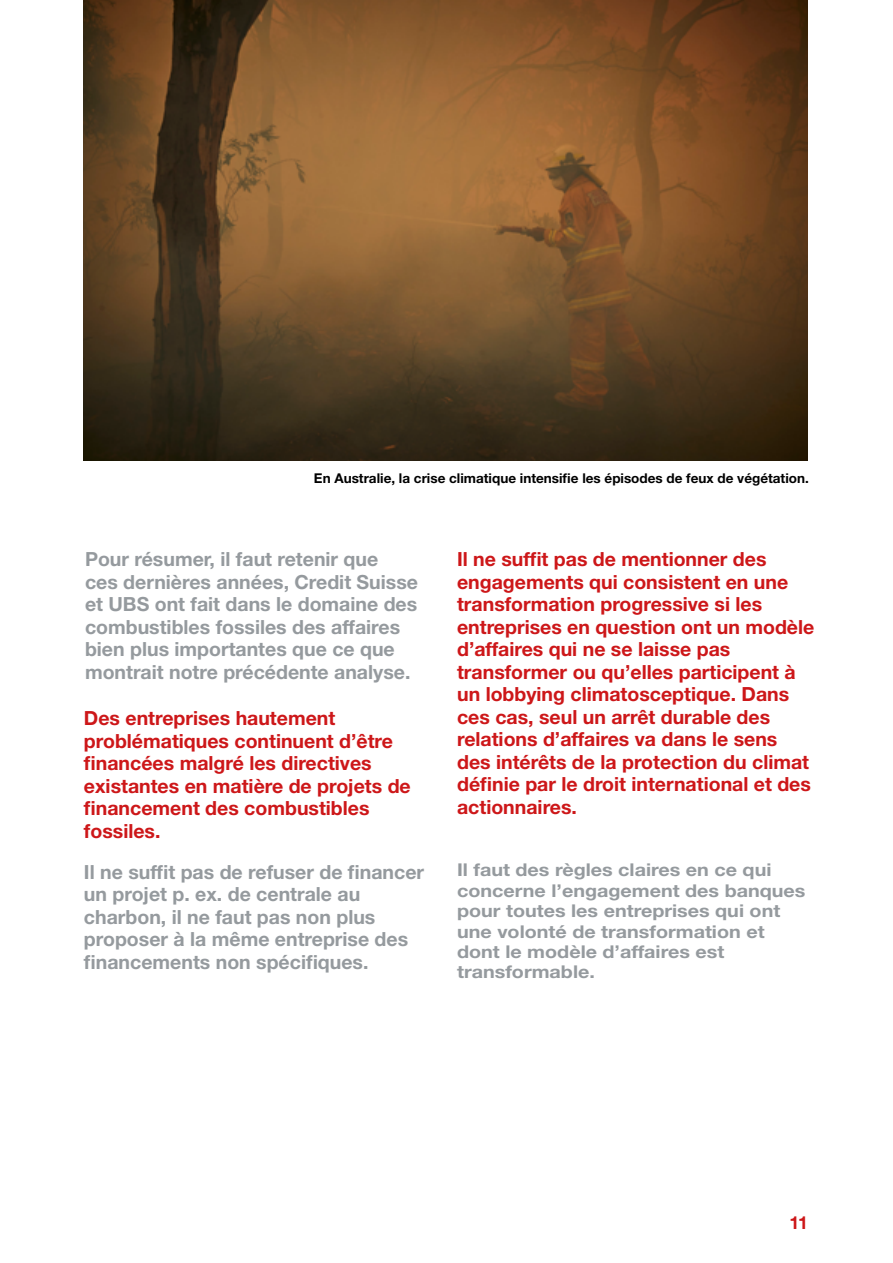
<style>
.page{position:relative;width:893px;height:1263px;background:#fff}
.page>*{position:absolute;margin:0;border:0;box-sizing:border-box;transform-origin:0 0}
.t1{font:700 19.5px/22.5px "Helvetica Neue LT Std";color:#cd1719}
.t2{font:700 19.5px/22.5px "Helvetica Neue LT Std";color:#959a9e}
.t3{font:700 18px "Helvetica Neue LT Std";color:#cd1719}
.t4{font:700 17.7px/20.4px "Helvetica Neue LT Std";color:#959a9e;scale:1.12 1}
.t5{font:700 13.5px "Helvetica Neue LT Std";color:#000}
</style>
<div class="page">
<img style="left:84px;top:0;width:724px;height:461px">
<p class="t5" style="left:314px;top:470px;width:496px">En Australie, la crise climatique intensifie les épisodes de feux de végétation.</p>
<p class="t2" style="left:85px;top:548px;width:334px">Pour résumer, il faut retenir que<br>ces dernières années, Credit Suisse et UBS ont fait dans le domaine des combustibles fossiles des affaires bien plus importantes que ce que montrait notre précédente analyse.</p>
<p class="t1" style="left:457px;top:548px;width:359px">Il ne suffit pas de mentionner des engagements qui consistent en une transformation progressive si les entreprises en question ont un modèle d’affaires qui ne se laisse pas transformer ou qu’elles participent à un lobbying climatosceptique. Dans ces cas, seul un arrêt durable des relations d’affaires va dans le sens des intérêts de la protection du climat définie par le droit international et des actionnaires.</p>
<p class="t1" style="left:84px;top:707px;width:328px">Des entreprises hautement problématiques continuent d’être financées malgré les directives existantes en matière de projets de financement des combustibles fossiles.</p>
<p class="t2" style="left:84px;top:860px;width:342px">Il ne suffit pas de refuser de financer un projet p. ex. de centrale au charbon, il ne faut pas non plus proposer à la même entreprise des financements non spécifiques.</p>
<p class="t4" style="left:457px;top:859px;width:313px">Il faut des règles claires en ce qui concerne l’engagement des banques pour toutes les entreprises qui ont une volonté de transformation et dont le modèle d’affaires est transformable.</p>
<p class="t3" style="left:790px;top:1211px;width:20px">11</p>
</div>
